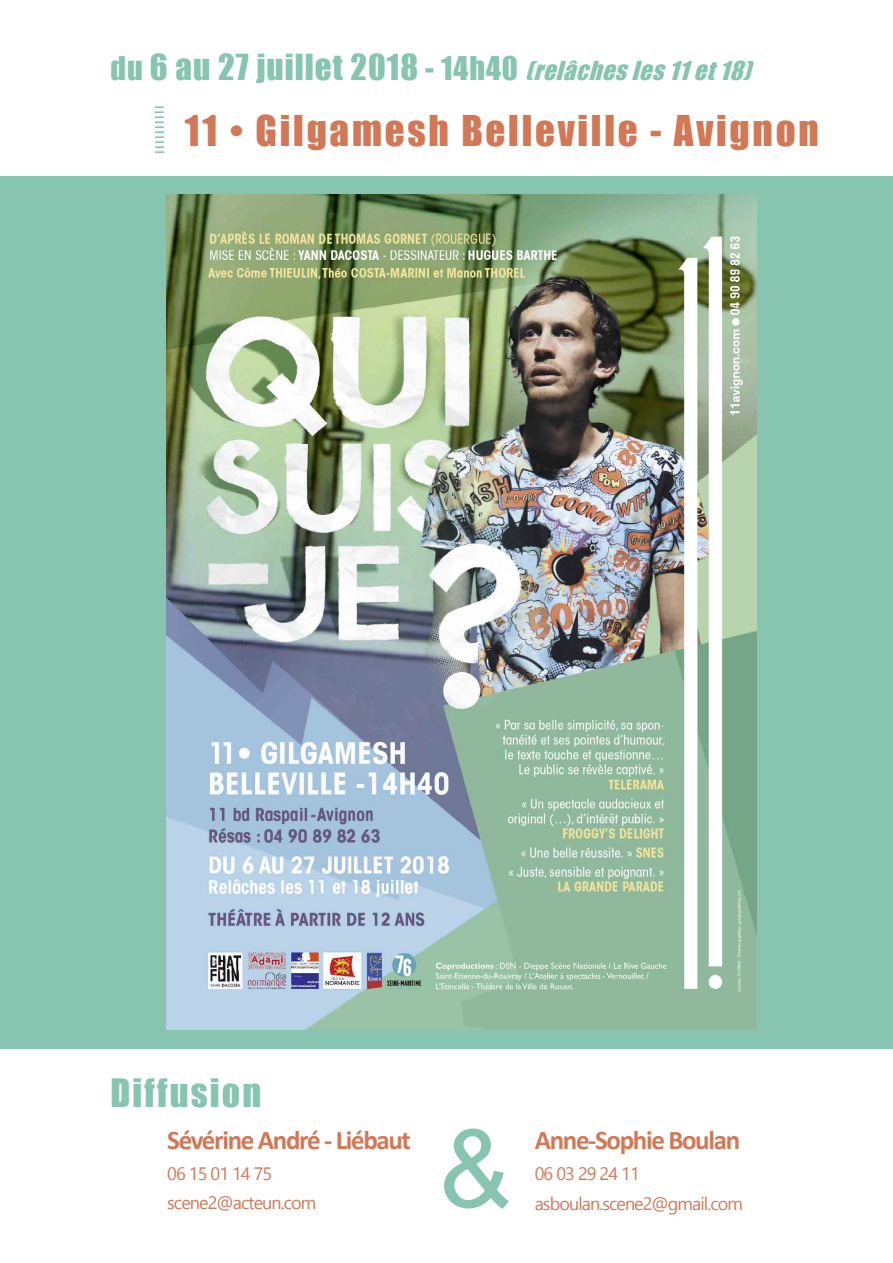
<style>
.page{position:relative;width:893px;height:1263px;background:#fff}
.page>*{position:absolute;margin:0;border:0;box-sizing:border-box;transform-origin:0 0}
.t1{font:108px "Arial";color:#87c5b0}
.t2{font:39px "Impact";letter-spacing:.07em;color:#d27856}
.t3{font:36px "Impact";letter-spacing:.06em;color:#87c5b0}
.t4{font:700 27px "Calibri";letter-spacing:-.05em;color:#d27856}
.t5{font:italic 24px "Impact";color:#87c5b0}
.t6{font:18px/29.4px "Gadugi";letter-spacing:-.05em;color:#d27856}
.s1{font-style:normal;font-size:30px}
.s2{font-style:normal;font-size:33px}
</style>
<div class="page">
<div style="left:0;top:176px;width:893px;height:872px;background:#87c5b0"></div>
<img style="left:167px;top:195px;width:590px;height:834px">
<svg style="left:155px;top:106px;width:9px;height:47px"></svg>
<h3 class="t5" style="left:111px;top:52px;width:651px"><span class="s1">du</span> <span class="s2">6 au 27 juillet 2018</span> <span class="s1">- 14h40</span> (relâchesles11et18)</h3>
<h2 class="t2" style="left:185px;top:101px;width:635px">11 • Gilgamesh Belleville - Avignon</h2>
<h3 class="t3" style="left:111px;top:1065px;width:152px">Diffusion</h3>
<h3 class="t4" style="left:167px;top:1121px;width:245px">Sévérine André - Liébaut</h3>
<p class="t6" style="left:167px;top:1158px;width:151px">06 15 01 14 75 scene2@acteun.com</p>
<h1 class="t1" style="left:439px;top:1095px;width:74px">&amp;</h1>
<h3 class="t4" style="left:535px;top:1121px;width:207px">Anne-Sophie Boulan</h3>
<p class="t6" style="left:535px;top:1158px;width:107px">06 03 29 24 11</p>
<p class="t6" style="left:535px;top:1189px;width:210px">asboulan.scene2@gmail.com</p>
</div>
